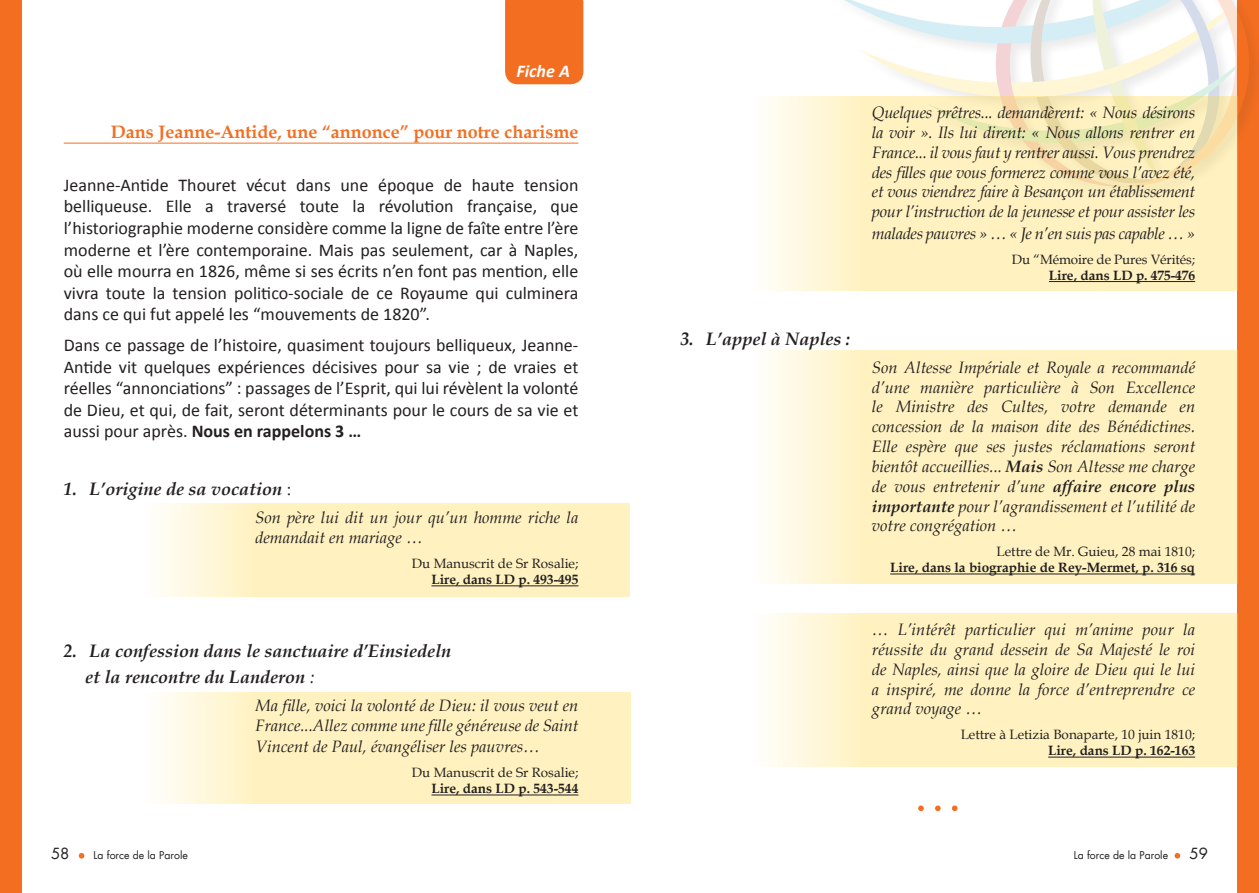
<style>
.page{position:relative;width:1259px;height:893px;background:#fff}
.page>*{position:absolute;margin:0;border:0;box-sizing:border-box;transform-origin:0 0}
.t1{font:18px/21.6px "Calibri";color:#231f20;text-align:justify}
.t2{font:italic 700 18px/25.2px "Book Antiqua";color:#231f20}
.t3{font:700 18px "Book Antiqua";color:#f36e21}
.t4{font:italic 700 18px "Calibri";color:#fff}
.t5{font:italic 16.5px/19.8px "Book Antiqua";color:#231f20;text-align:justify}
.t6{font:italic 16.5px "Book Antiqua";letter-spacing:-.02em;color:#231f20}
.t7{font:15px "Futura LT";color:#231f20}
.t8{font:13.5px "Book Antiqua";color:#231f20}
.t9{font:700 13.5px "Book Antiqua";color:#231f20}
.t10{font:10.5px "Futura LT";color:#231f20}
.s1{font-weight:700}
.s2{font-weight:400;font-style:normal}
.s3{font-weight:400}
</style>
<div class="page">
<svg style="left:79px;top:853px;width:5px;height:6px"></svg>
<div style="left:0;top:0;width:21px;height:893px;background:#f36e21"></div>
<svg style="left:1174px;top:853px;width:6px;height:6px"></svg>
<div style="left:1237px;top:0;width:22px;height:893px;background:#f36e21"></div>
<div style="left:823px;top:0;width:436px;height:202px;background:#231f20;opacity:.46"></div>
<svg style="left:827px;top:0;width:422px;height:190px"></svg>
<svg style="left:161px;top:503px;width:468px;height:93px;background:#fef2c5"></svg>
<svg style="left:163px;top:692px;width:467px;height:112px;background:#fef2c5"></svg>
<div style="left:505px;top:0;width:78px;height:84px;background:#f36e21"></div>
<hr style="left:64px;top:143px;width:514px;height:1px;background:#f36e21">
<hr style="left:431px;top:585px;width:147px;height:1px;background:#231f20">
<hr style="left:431px;top:795px;width:147px;height:1px;background:#231f20">
<svg style="left:769px;top:351px;width:468px;height:233px;background:#fef2c5"></svg>
<svg style="left:769px;top:97px;width:468px;height:194px;background:#fcf0c2"></svg>
<svg style="left:770px;top:613px;width:467px;height:154px;background:#fef2c5"></svg>
<hr style="left:1049px;top:281px;width:146px;height:1px;background:#231f20">
<hr style="left:890px;top:574px;width:305px;height:1px;background:#231f20">
<hr style="left:1048px;top:757px;width:147px;height:1px;background:#231f20">
<svg style="left:918px;top:805px;width:5px;height:6px"></svg>
<svg style="left:935px;top:805px;width:5px;height:6px"></svg>
<svg style="left:952px;top:805px;width:5px;height:6px"></svg>
<p class="t4" style="left:516px;top:60px;width:55px">Fiche A</p>
<p class="t3" style="left:111px;top:120px;width:469px">Dans Jeanne-Antide, une “annonce” pour notre charisme</p>
<p class="t1" style="left:64px;top:173px;width:516px">Jeanne-Antide Thouret vécut dans une époque de haute tension belliqueuse. Elle a traversé toute la révolution française, que l’historiographie moderne considère comme la ligne de faîte entre l’ère moderne et l’ère contemporaine. Mais pas seulement, car à Naples, où elle mourra en 1826, même si ses écrits n’en font pas mention, elle vivra toute la tension politico-sociale de ce Royaume qui culminera dans ce qui fut appelé les “mouvements de 1820”.</p>
<p class="t1" style="left:64px;top:333px;width:516px">Dans ce passage de l’histoire, quasiment toujours belliqueux, Jeanne-Antide vit quelques expériences décisives pour sa vie ; de vraies et réelles “annonciations” : passages de l’Esprit, qui lui révèlent la volonté de Dieu, et qui, de fait, seront déterminants pour le cours de sa vie et aussi pour après. <span class="s1">Nous en rappelons 3 …</span></p>
<p class="t2" style="left:64px;top:476px;width:229px">1. L’origine de sa vocation <span class="s2">:</span></p>
<p class="t5" style="left:255px;top:507px;width:325px">Son père lui dit un jour qu’un homme riche la demandait en mariage …</p>
<p class="t8" style="left:412px;top:554px;width:168px">Du Manuscrit de Sr Rosalie;</p>
<p class="t9" style="left:431px;top:570px;width:148px">Lire, dans LD p. 493-495</p>
<p class="t2" style="left:85px;top:639px;width:367px;text-indent:-21px">2. La confession dans le sanctuaire d’Einsiedeln et la rencontre du Landeron <span class="s3">:</span></p>
<p class="t5" style="left:255px;top:695px;width:325px">Ma fille, voici la volonté de Dieu: il vous veut en<br>France...Allez comme une fille généreuse de Saint</p>
<p class="t5" style="left:255px;top:736px;width:286px">Vincent de Paul, évangéliser les pauvres…</p>
<p class="t8" style="left:412px;top:763px;width:168px">Du Manuscrit de Sr Rosalie;</p>
<p class="t9" style="left:431px;top:779px;width:148px">Lire, dans LD p. 543-544</p>
<p class="t2" style="left:680px;top:326px;width:171px">3. L’appel à Naples :</p>
<p class="t5" style="left:872px;top:102px;width:325px">Quelques prêtres... demandèrent: « Nous désirons la voir ». Ils lui dirent: « Nous allons rentrer en France... il vous faut y rentrer aussi. Vous prendrez des filles que vous formerez comme vous l’avez été, et vous viendrez faire à Besançon un établissement pour l’instruction de la jeunesse et pour assister les</p>
<p class="t6" style="left:872px;top:222px;width:325px">malades pauvres » … « Je n’en suis pas capable … »</p>
<p class="t8" style="left:1012px;top:250px;width:185px">Du “Mémoire de Pures Vérités;</p>
<p class="t9" style="left:1049px;top:266px;width:148px">Lire, dans LD p. 475-476</p>
<p class="t5" style="left:872px;top:357px;width:325px">Son Altesse Impériale et Royale a recommandé d’une manière particulière à Son Excellence le Ministre des Cultes, votre demande en concession de la maison dite des Bénédictines.<br>Elle espère que ses justes réclamations seront bientôt accueillies... <span class="s1">Mais</span> Son Altesse me charge de vous entretenir d’une <span class="s1">affaire encore plus importante</span> pour l’agrandissement et l’utilité de votre congrégation …</p>
<p class="t8" style="left:996px;top:542px;width:200px">Lettre de Mr. Guieu, 28 mai 1810;</p>
<p class="t9" style="left:890px;top:558px;width:306px">Lire, dans la biographie de Rey-Mermet, p. 316 sq</p>
<p class="t5" style="left:872px;top:619px;width:325px">… L’intérêt particulier qui m’anime pour la réussite du grand dessein de Sa Majesté le roi de Naples, ainsi que la gloire de Dieu qui le lui a inspiré, me donne la force d’entreprendre ce grand voyage …</p>
<p class="t8" style="left:960px;top:725px;width:236px">Lettre à Letizia Bonaparte, 10 juin 1810;</p>
<p class="t9" style="left:1048px;top:741px;width:148px">Lire, dans LD p. 162-163</p>
<p class="t7" style="left:51px;top:843px;width:20px">58</p>
<p class="t10" style="left:94px;top:848px;width:96px">La force de la Parole</p>
<p class="t10" style="left:1074px;top:848px;width:96px">La force de la Parole</p>
<p class="t7" style="left:1189px;top:843px;width:20px">59</p>
</div>
